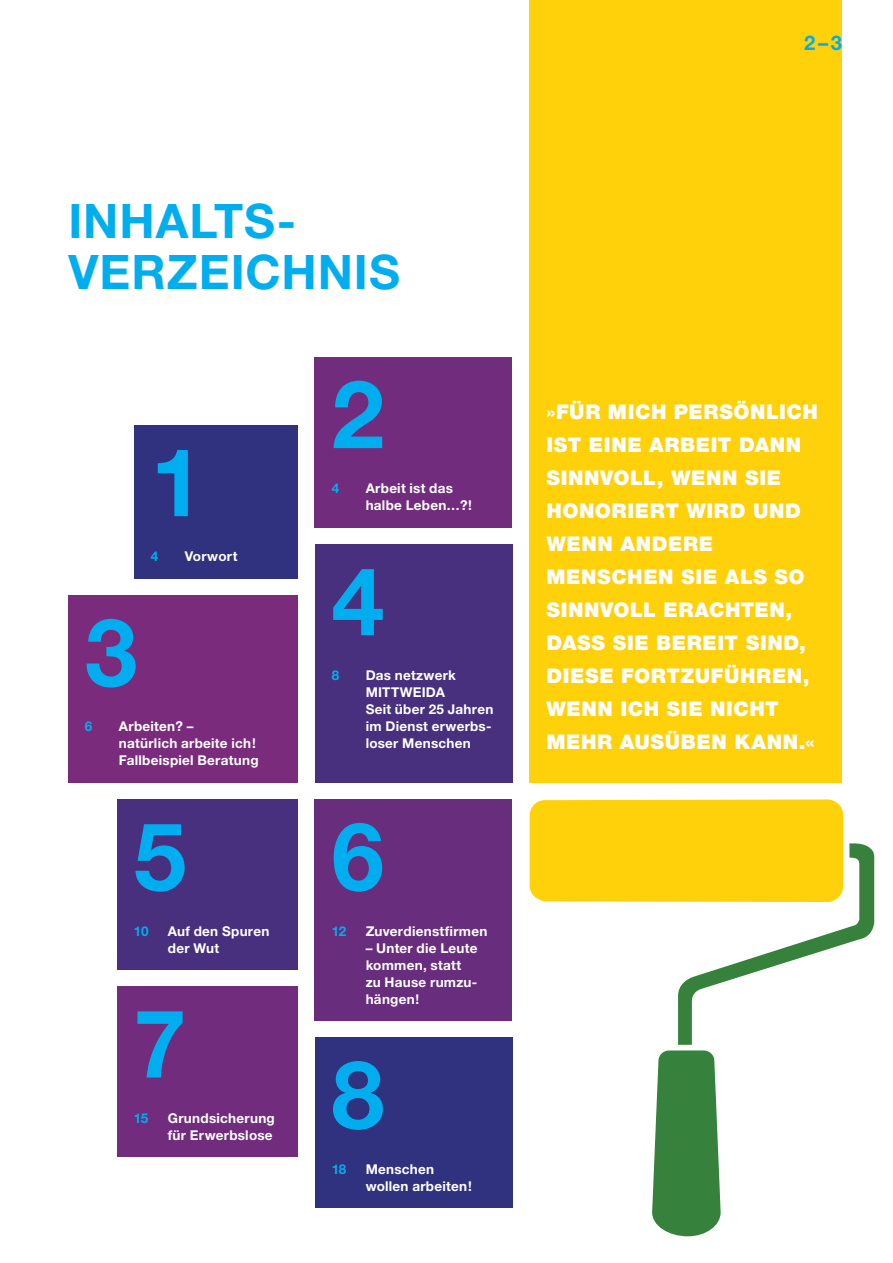
<style>
.page{position:relative;width:893px;height:1263px;background:#fff}
.page>*{position:absolute;margin:0;border:0;box-sizing:border-box;transform-origin:0 0}
.t1{font:700 94.5px "Helvetica Neue";color:#00aeef}
.t2{font:700 47.7px/51px "Helvetica Neue";letter-spacing:.02em;color:#00aeef}
.t3{font:900 20.25px/33px "Helvetica Neue";letter-spacing:.035em;color:#fff}
.t4{font:700 20.25px "Helvetica Neue";color:#00aeef}
.t5{font:700 13.5px/17px "Helvetica Neue";letter-spacing:.02em;color:#fff}
.t6{font:700 13.5px "Helvetica Neue";letter-spacing:-.02em;color:#00aeef}
.s1{font-weight:700}
</style>
<div class="page">
<div style="left:315px;top:357px;width:197px;height:170px;background:#712c7d"></div>
<div style="left:68px;top:595px;width:229px;height:187px;background:#7a2b7c"></div>
<div style="left:315px;top:544px;width:198px;height:238px;background:#48307e"></div>
<div style="left:117px;top:799px;width:180px;height:170px;background:#48307e"></div>
<div style="left:315px;top:799px;width:197px;height:222px;background:#682d7d"></div>
<div style="left:117px;top:986px;width:181px;height:171px;background:#712c7d"></div>
<div style="left:315px;top:1038px;width:198px;height:170px;background:#30317f"></div>
<div style="left:134px;top:425px;width:163px;height:153px;background:#30317f"></div>
<svg style="left:530px;top:799px;width:344px;height:437px"></svg>
<div style="left:529px;top:0;width:313px;height:782px;background:#fed10a"></div>
<h3 class="t4" style="left:804px;top:30px;width:39px">2–3</h3>
<h2 class="t2" style="left:68px;top:195px;width:333px">INHALTS-<br>VERZEICHNIS</h2>
<h1 class="t1" style="left:151px;top:424px;width:54px">1</h1>
<p class="t6" style="left:151px;top:548px;width:9px">4</p>
<p class="t5" style="left:185px;top:548px;width:54px">Vorwort</p>
<h1 class="t1" style="left:85px;top:594px;width:54px">3</h1>
<p class="t6" style="left:85px;top:718px;width:9px">6</p>
<p class="t5" style="left:119px;top:718px;width:141px">Arbeiten? –<br>natürlich arbeite ich!<br>Fallbeispiel Beratung</p>
<h1 class="t1" style="left:134px;top:798px;width:54px">5</h1>
<p class="t6" style="left:134px;top:922px;width:16px">10</p>
<p class="t5" style="left:168px;top:922px;width:103px">Auf den Spuren der Wut</p>
<h1 class="t1" style="left:134px;top:985px;width:54px">7</h1>
<p class="t6" style="left:134px;top:1109px;width:16px">15</p>
<p class="t5" style="left:168px;top:1109px;width:109px">Grundsicherung für Erwerbslose</p>
<h1 class="t1" style="left:332px;top:356px;width:54px">2</h1>
<p class="t6" style="left:332px;top:480px;width:9px">4</p>
<p class="t5" style="left:366px;top:480px;width:108px">Arbeit ist das halbe Leben…?!</p>
<h1 class="t1" style="left:332px;top:543px;width:54px">4</h1>
<p class="t6" style="left:332px;top:667px;width:9px">8</p>
<p class="t5" style="left:366px;top:667px;width:129px">Das netzwerk<br>MITTWEIDA<br>Seit über 25 Jahren im Dienst erwerbs&shy;loser Menschen</p>
<h1 class="t1" style="left:332px;top:798px;width:54px">6</h1>
<p class="t6" style="left:332px;top:922px;width:16px">12</p>
<p class="t5" style="left:366px;top:922px;width:123px">Zuverdienstfirmen</p>
<p class="t5" style="left:366px;top:939px;width:113px">– Unter die Leute kommen, statt zu Hause rumzu&shy;hängen!</p>
<h1 class="t1" style="left:332px;top:1036px;width:54px">8</h1>
<p class="t6" style="left:332px;top:1160px;width:16px">18</p>
<p class="t5" style="left:366px;top:1160px;width:108px">Menschen wollen arbeiten!</p>
<h3 class="t3" style="left:546px;top:395px;width:273px"><span class="s1">»</span>FÜR MICH PERSÖNLICH<br>IST EINE ARBEIT DANN<br>SINNVOLL, WENN SIE<br>HONORIERT WIRD UND<br>WENN ANDERE<br>MENSCHEN SIE ALS SO<br>SINNVOLL ERACHTEN,<br>DASS SIE BEREIT SIND,<br>DIESE FORTZUFÜHREN,<br>WENN ICH SIE NICHT<br>MEHR AUSÜBEN KANN.<span class="s1">«</span></h3>
</div>
